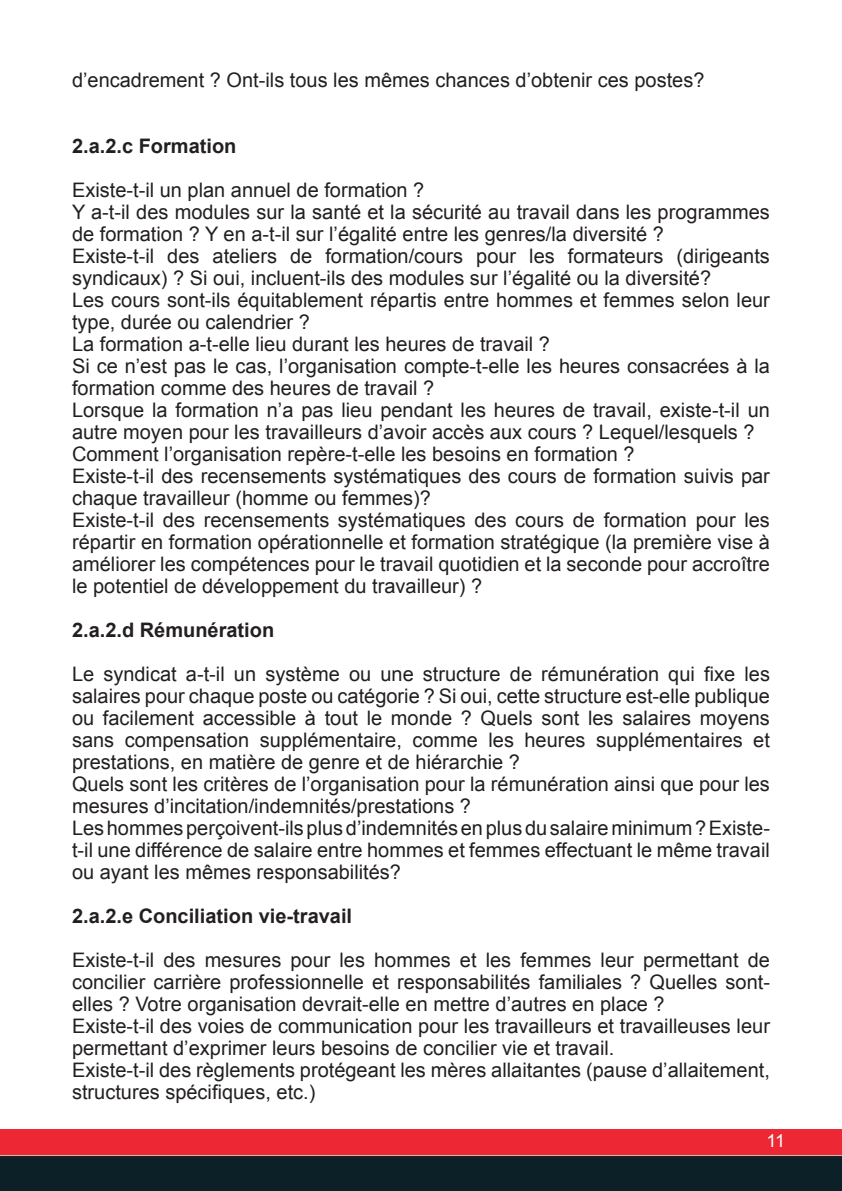
<style>
.page{position:relative;width:842px;height:1191px;background:#fff}
.page>*{position:absolute;margin:0;border:0;box-sizing:border-box;transform-origin:0 0}
.t1{font:20px/22px "Arial";color:#231f20}
.t2{font:700 20px "Arial";color:#231f20}
.t3{font:18px "Arial";color:#fff}
</style>
<div class="page">
<div style="left:0;top:1129px;width:842px;height:25px;background:#ee2734"></div>
<svg style="left:0;top:1155px;width:842px;height:36px;background:#12252a"></svg>
<p class="t1" style="left:72px;top:69px;width:634px">d’encadrement ? Ont-ils tous les mêmes chances d’obtenir ces postes?</p>
<p class="t2" style="left:72px;top:132px;width:166px">2.a.2.c Formation</p>
<p class="t1" style="left:72px;top:179px;width:699px">Existe-t-il un plan annuel de formation ?<br>Y a-t-il des modules sur la santé et la sécurité au travail dans les programmes de formation ? Y en a-t-il sur l’égalité entre les genres/la diversité ?<br>Existe-t-il des ateliers de formation/cours pour les formateurs (dirigeants syndicaux) ? Si oui, incluent-ils des modules sur l’égalité ou la diversité?<br>Les cours sont-ils équitablement répartis entre hommes et femmes selon leur type, durée ou calendrier ?<br>La formation a-t-elle lieu durant les heures de travail ?<br>Si ce n’est pas le cas, l’organisation compte-t-elle les heures consacrées à la formation comme des heures de travail ?<br>Lorsque la formation n’a pas lieu pendant les heures de travail, existe-t-il un autre moyen pour les travailleurs d’avoir accès aux cours ? Lequel/lesquels ?<br>Comment l’organisation repère-t-elle les besoins en formation ?<br>Existe-t-il des recensements systématiques des cours de formation suivis par chaque travailleur (homme ou femmes)?<br>Existe-t-il des recensements systématiques des cours de formation pour les répartir en formation opérationnelle et formation stratégique (la première vise à améliorer les compétences pour le travail quotidien et la seconde pour accroître le potentiel de développement du travailleur) ?</p>
<p class="t2" style="left:72px;top:616px;width:204px">2.a.2.d Rémunération</p>
<p class="t1" style="left:72px;top:663px;width:699px">Le syndicat a-t-il un système ou une structure de rémunération qui fixe les salaires pour chaque poste ou catégorie ? Si oui, cette structure est-elle publique ou facilement accessible à tout le monde ? Quels sont les salaires moyens sans compensation supplémentaire, comme les heures supplémentaires et prestations, en matière de genre et de hiérarchie ?<br>Quels sont les critères de l’organisation pour la rémunération ainsi que pour les mesures d’incitation/indemnités/prestations ?<br>Les hommes perçoivent-ils plus d’indemnités en plus du salaire minimum?Existe&shy;t-il une différence de salaire entre hommes et femmes effectuant le même travail ou ayant les mêmes responsabilités?</p>
<p class="t2" style="left:72px;top:902px;width:282px">2.a.2.e Conciliation vie-travail</p>
<p class="t1" style="left:72px;top:949px;width:699px">Existe-t-il des mesures pour les hommes et les femmes leur permettant de concilier carrière professionnelle et responsabilités familiales ? Quelles sont&shy;elles ? Votre organisation devrait-elle en mettre d’autres en place ?<br>Existe-t-il des voies de communication pour les travailleurs et travailleuses leur permettant d’exprimer leurs besoins de concilier vie et travail.<br>Existe-t-il des règlements protégeant les mères allaitantes (pause d’allaitement, structures spécifiques, etc.)</p>
<p class="t3" style="left:767px;top:1128px;width:20px">11</p>
</div>
